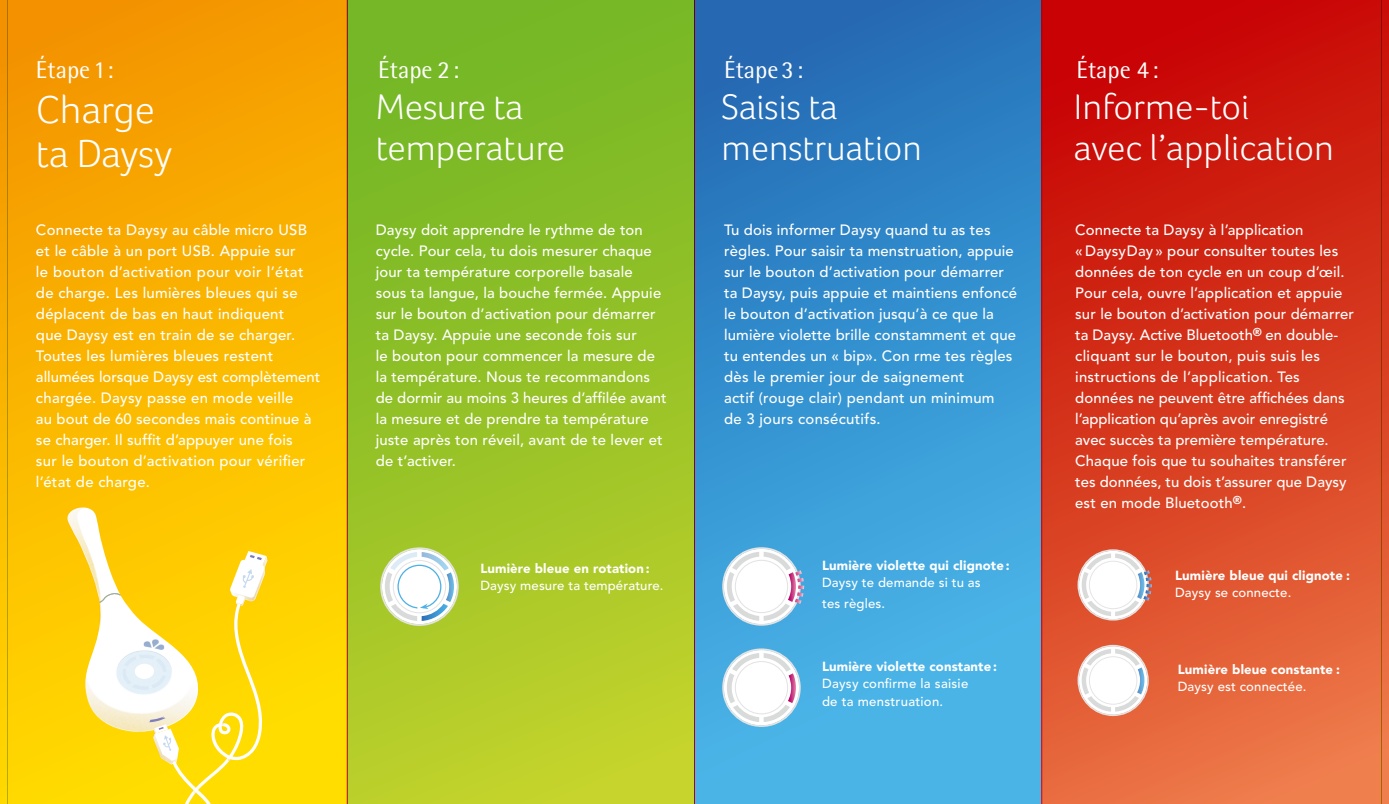
<style>
.page{position:relative;width:1389px;height:804px;background:#fff}
.page>*{position:absolute;margin:0;border:0;box-sizing:border-box;transform-origin:0 0}
.t1{font:300 40.25px/43.8px "Foco";color:#fff}
.t2{font:300 36.75px/40.2px "Foco";color:#fff}
.t3{font:24.5px "Rotis Semi Sans";color:#fff}
.t4{font:500 14.88px/21px "Avenir";letter-spacing:.01em;color:#fff}
.t5{font:500 13.12px/21px "Avenir";letter-spacing:.01em;color:#fff}
.t6{font:900 13.12px "Avenir";letter-spacing:.01em;color:#fff}
</style>
<div class="page">
<div style="left:694px;top:0;width:348px;height:804px;background:linear-gradient(to bottom,#226cb5,#4ebeef)"></div>
<div style="left:1042px;top:0;width:347px;height:804px;background:linear-gradient(to bottom,#c50000,#eb7744)"></div>
<div style="left:0;top:0;width:347px;height:804px;background:linear-gradient(to bottom,#f49500,#ffe200)"></div>
<div style="left:347px;top:0;width:347px;height:804px;background:linear-gradient(to bottom,#6fb525,#c1d22b)"></div>
<div style="left:13px;top:476px;width:150px;height:211px;background:#fdc300"></div>
<div style="left:27px;top:616px;width:34px;height:168px;background:#ffd100"></div>
<img style="left:301px;top:623px;width:20px;height:31px">
<img style="left:270px;top:623px;width:31px;height:35px">
<div style="left:206px;top:503px;width:117px;height:120px;background:#ffcf00"></div>
<img style="left:270px;top:705px;width:16px;height:99px">
<img style="left:270px;top:670px;width:11px;height:109px">
<svg style="left:61px;top:507px;width:209px;height:297px"></svg>
<img style="left:94px;top:664px;width:127px;height:111px">
<svg style="left:380px;top:547px;width:79px;height:79px"></svg>
<svg style="left:1078px;top:549px;width:74px;height:71px"></svg>
<svg style="left:1078px;top:645px;width:71px;height:71px"></svg>
<svg style="left:722px;top:547px;width:82px;height:78px"></svg>
<svg style="left:722px;top:648px;width:79px;height:79px"></svg>
<hr style="left:7px;top:0;width:1px;height:804px;background:#afca00">
<hr style="left:1041px;top:0;width:1px;height:804px;background:#e5007d">
<hr style="left:1381px;top:0;width:1px;height:804px;background:#afca00">
<hr style="left:694px;top:0;width:1px;height:804px;background:#e5007d">
<hr style="left:347px;top:0;width:1px;height:804px;background:#e5007d">
<h3 class="t3" style="left:36px;top:56px;width:79px">Étape1:</h3>
<h1 class="t1" style="left:36px;top:87px;width:138px">Charge ta Daysy</h1>
<p class="t4" style="left:36px;top:219px;width:286px">Connecte ta Daysy au câble micro USB et le câble à un port USB. Appuie sur<br>le bouton d’activation pour voir l’état de charge. Les lumières bleues qui se déplacent de bas en haut indiquent<br>que Daysy est en train de se charger.<br>Toutes les lumières bleues restent allumées lorsque Daysy est complètement chargée. Daysy passe en mode veille<br>au bout de 60 secondes mais continue à se charger. Il suffit d’appuyer une fois<br>sur le bouton d’activation pour vérifier l’état de charge.</p>
<h3 class="t3" style="left:378px;top:56px;width:82px">Étape 2:</h3>
<h2 class="t2" style="left:376px;top:87px;width:191px">Mesure ta temperature</h2>
<p class="t4" style="left:376px;top:219px;width:292px">Daysy doit apprendre le rythme de ton cycle. Pour cela, tu dois mesurer chaque jour ta température corporelle basale sous ta langue, la bouche fermée. Appuie sur le bouton d’activation pour démarrer ta Daysy. Appuie une seconde fois sur<br>le bouton pour commencer la mesure de la température. Nous te recommandons de dormir au moins 3 heures d’affilée avant la mesure et de prendre ta température juste après ton réveil, avant de te lever et de t’activer.</p>
<p class="t6" style="left:480px;top:560px;width:171px">Lumière bleue en rotation :</p>
<p class="t5" style="left:480px;top:575px;width:185px">Daysy mesure ta température.</p>
<h3 class="t3" style="left:724px;top:56px;width:81px">Étape3:</h3>
<h2 class="t2" style="left:722px;top:87px;width:202px">Saisis ta menstruation</h2>
<p class="t4" style="left:724px;top:219px;width:295px">Tu dois informer Daysy quand tu as tes règles. Pour saisir ta menstruation, appuie sur le bouton d’activation pour démarrer ta Daysy, puis appuie et maintiens enfoncé le bouton d’activation jusqu’à ce que la lumière violette brille constamment et que tu entendes un « bip». Con rme tes règles dès le premier jour de saignement<br>actif (rouge clair) pendant un minimum<br>de 3 jours consécutifs.</p>
<p class="t6" style="left:822px;top:557px;width:189px">Lumière violette qui clignote :</p>
<p class="t5" style="left:822px;top:572px;width:160px">Daysy te demande si tu as tes règles.</p>
<p class="t6" style="left:822px;top:658px;width:177px">Lumière violette constante :</p>
<p class="t5" style="left:822px;top:675px;width:148px;line-height:17.5px">Daysy confirme la saisie de ta menstruation.</p>
<h3 class="t3" style="left:1076px;top:56px;width:83px">Étape 4:</h3>
<h2 class="t2" style="left:1074px;top:87px;width:262px">Informe-toi<br>avec l’application</h2>
<p class="t4" style="left:1075px;top:219px;width:280px">Connecte ta Daysy à l’application<br>« DaysyDay » pour consulter toutes les données de ton cycle en un coup d’œil.<br>Pour cela, ouvre l’application et appuie sur le bouton d’activation pour démarrer ta Daysy. Active Bluetooth<sup>®</sup> en double&shy;cliquant sur le bouton, puis suis les instructions de l’application. Tes données ne peuvent être affichées dans l’application qu’après avoir enregistré avec succès ta première température.<br>Chaque fois que tu souhaites transférer tes données, tu dois t’assurer que Daysy est en mode Bluetooth<sup>®</sup>.</p>
<p class="t6" style="left:1175px;top:567px;width:176px">Lumière bleue qui clignote :</p>
<p class="t5" style="left:1175px;top:582px;width:118px">Daysy se connecte.</p>
<p class="t6" style="left:1178px;top:661px;width:164px">Lumière bleue constante :</p>
<p class="t5" style="left:1178px;top:676px;width:130px">Daysy est connectée.</p>
</div>
